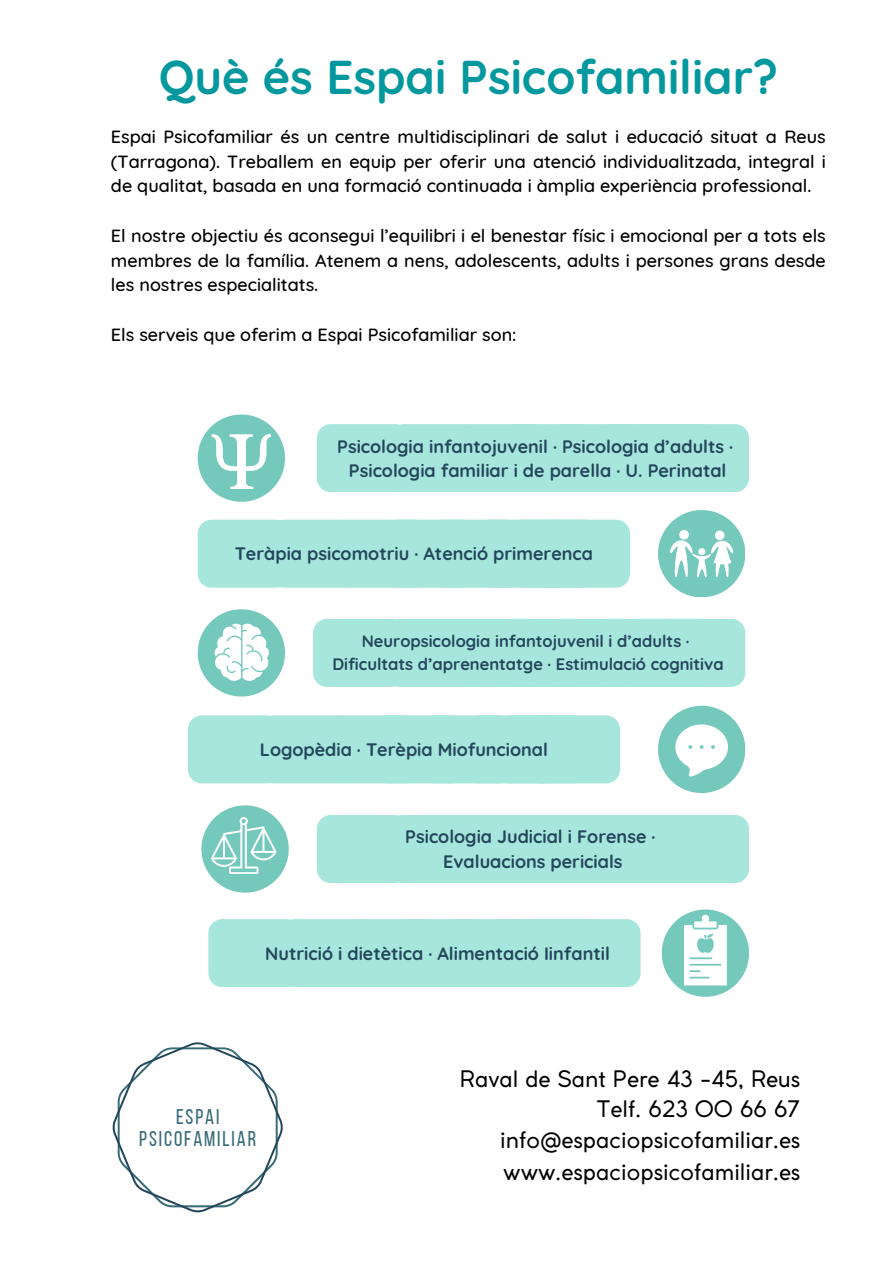
<style>
.page{position:relative;width:894px;height:1264px;background:#fff}
.page>*{position:absolute;margin:0;border:0;box-sizing:border-box;transform-origin:0 0}
.t1{font:700 47.25px "Quicksand";color:#03989e}
.t2{font:22.5px/30.3px "Coco Gothic";color:#000;text-align:right}
.t3{font:21.3px/21.9px "Bebas Neue";letter-spacing:.09em;color:#386b78;text-align:center}
.t4{font:500 18px/24.8px "Quicksand";color:#000;text-align:justify}
.t5{font:700 18px "Quicksand";color:#24465c}
.t6{font:700 16.5px "Quicksand";color:#24465c}
</style>
<div class="page">
<svg style="left:198px;top:609px;width:86px;height:87px"></svg>
<svg style="left:198px;top:414px;width:86px;height:87px"></svg>
<svg style="left:658px;top:510px;width:86px;height:87px"></svg>
<svg style="left:658px;top:705px;width:86px;height:87px"></svg>
<svg style="left:201px;top:805px;width:87px;height:87px"></svg>
<svg style="left:661px;top:909px;width:87px;height:87px"></svg>
<div style="left:317px;top:424px;width:92px;height:68px;background:#a6e6dc;border-radius:14px"></div>
<div style="left:389px;top:424px;width:92px;height:68px;background:#a6e6dc;border-radius:14px"></div>
<div style="left:456px;top:424px;width:92px;height:68px;background:#a6e6dc;border-radius:14px"></div>
<div style="left:502px;top:424px;width:92px;height:68px;background:#a6e6dc;border-radius:14px"></div>
<div style="left:548px;top:424px;width:92px;height:68px;background:#a6e6dc;border-radius:14px"></div>
<div style="left:594px;top:424px;width:92px;height:68px;background:#a6e6dc;border-radius:14px"></div>
<div style="left:656px;top:424px;width:92px;height:68px;background:#a6e6dc;border-radius:14px"></div>
<div style="left:198px;top:519px;width:92px;height:68px;background:#a6e6dc;border-radius:14px"></div>
<div style="left:270px;top:519px;width:92px;height:68px;background:#a6e6dc;border-radius:14px"></div>
<div style="left:337px;top:519px;width:92px;height:68px;background:#a6e6dc;border-radius:14px"></div>
<div style="left:383px;top:519px;width:92px;height:68px;background:#a6e6dc;border-radius:14px"></div>
<div style="left:429px;top:519px;width:92px;height:68px;background:#a6e6dc;border-radius:14px"></div>
<div style="left:475px;top:519px;width:92px;height:68px;background:#a6e6dc;border-radius:14px"></div>
<div style="left:537px;top:519px;width:92px;height:68px;background:#a6e6dc;border-radius:14px"></div>
<div style="left:313px;top:619px;width:92px;height:67px;background:#a6e6dc;border-radius:14px"></div>
<div style="left:385px;top:619px;width:92px;height:67px;background:#a6e6dc;border-radius:14px"></div>
<div style="left:452px;top:619px;width:92px;height:67px;background:#a6e6dc;border-radius:14px"></div>
<div style="left:499px;top:619px;width:92px;height:67px;background:#a6e6dc;border-radius:14px"></div>
<div style="left:545px;top:619px;width:92px;height:67px;background:#a6e6dc;border-radius:14px"></div>
<div style="left:591px;top:619px;width:92px;height:67px;background:#a6e6dc;border-radius:14px"></div>
<div style="left:653px;top:619px;width:92px;height:67px;background:#a6e6dc;border-radius:14px"></div>
<div style="left:188px;top:715px;width:92px;height:68px;background:#a6e6dc;border-radius:14px"></div>
<div style="left:260px;top:715px;width:92px;height:68px;background:#a6e6dc;border-radius:14px"></div>
<div style="left:327px;top:715px;width:92px;height:68px;background:#a6e6dc;border-radius:14px"></div>
<div style="left:373px;top:715px;width:92px;height:68px;background:#a6e6dc;border-radius:14px"></div>
<div style="left:419px;top:715px;width:92px;height:68px;background:#a6e6dc;border-radius:14px"></div>
<div style="left:465px;top:715px;width:92px;height:68px;background:#a6e6dc;border-radius:14px"></div>
<div style="left:528px;top:715px;width:92px;height:68px;background:#a6e6dc;border-radius:14px"></div>
<div style="left:208px;top:919px;width:92px;height:67px;background:#a6e6dc;border-radius:14px"></div>
<div style="left:281px;top:919px;width:92px;height:67px;background:#a6e6dc;border-radius:14px"></div>
<div style="left:348px;top:919px;width:92px;height:67px;background:#a6e6dc;border-radius:14px"></div>
<div style="left:394px;top:919px;width:92px;height:67px;background:#a6e6dc;border-radius:14px"></div>
<div style="left:440px;top:919px;width:92px;height:67px;background:#a6e6dc;border-radius:14px"></div>
<div style="left:486px;top:919px;width:92px;height:67px;background:#a6e6dc;border-radius:14px"></div>
<div style="left:548px;top:919px;width:92px;height:67px;background:#a6e6dc;border-radius:14px"></div>
<div style="left:317px;top:815px;width:92px;height:67px;background:#a6e6dc;border-radius:14px"></div>
<div style="left:389px;top:815px;width:92px;height:67px;background:#a6e6dc;border-radius:14px"></div>
<div style="left:456px;top:815px;width:92px;height:67px;background:#a6e6dc;border-radius:14px"></div>
<div style="left:502px;top:815px;width:92px;height:67px;background:#a6e6dc;border-radius:14px"></div>
<div style="left:548px;top:815px;width:92px;height:67px;background:#a6e6dc;border-radius:14px"></div>
<div style="left:594px;top:815px;width:92px;height:67px;background:#a6e6dc;border-radius:14px"></div>
<div style="left:656px;top:815px;width:92px;height:67px;background:#a6e6dc;border-radius:14px"></div>
<svg style="left:113px;top:1042px;width:169px;height:170px"></svg>
<p class="t1" style="left:159px;top:47px;width:620px">Què és Espai Psicofamiliar?</p>
<p class="t4" style="left:111px;top:124px;width:716px">Espai Psicofamiliar és un centre multidisciplinari de salut i educació situat a Reus (Tarragona). Treballem en equip per oferir una atenció individualitzada, integral i de qualitat, basada en una formació continuada i àmplia experiència professional.</p>
<p class="t4" style="left:111px;top:223px;width:716px">El nostre objectiu és aconsegui l’equilibri i el benestar físic i emocional per a tots els membres de la família. Atenem a nens, adolescents, adults i persones grans desde les nostres especialitats.</p>
<p class="t4" style="left:111px;top:322px;width:407px">Els serveis que oferim a Espai Psicofamiliar son:</p>
<p class="t5" style="left:337px;top:434px;width:397px">Psicologia infantojuvenil · Psicologia d’adults ·</p>
<p class="t5" style="left:349px;top:459px;width:379px">Psicologia familiar i de parella · U. Perinatal</p>
<p class="t5" style="left:234px;top:541px;width:360px">Teràpia psicomotriu · Atenció primerenca</p>
<p class="t6" style="left:362px;top:630px;width:329px">Neuropsicologia infantojuvenil i d’adults ·</p>
<p class="t6" style="left:332px;top:653px;width:393px">Dificultats d’aprenentatge · Estimulació cognitiva</p>
<p class="t5" style="left:260px;top:738px;width:289px">Logopèdia · Terèpia Miofuncional</p>
<p class="t5" style="left:405px;top:825px;width:252px">Psicologia Judicial i Forense ·</p>
<p class="t5" style="left:443px;top:850px;width:181px">Evaluacions pericials</p>
<p class="t5" style="left:265px;top:941px;width:346px">Nutrició i dietètica · Alimentació Iinfantil</p>
<p class="t3" style="left:139px;top:1107px;width:118px">ESPAI<br>PSICOFAMILIAR</p>
<h1 class="t2" style="left:460px;top:1065px;width:342px">Raval de Sant Pere 43 -45, Reus<br>Telf. 623 00 66 67 info@espaciopsicofamiliar.es</h1>
<p class="t2" style="left:503px;top:1158px;width:298px">www.espaciopsicofamiliar.es</p>
</div>
